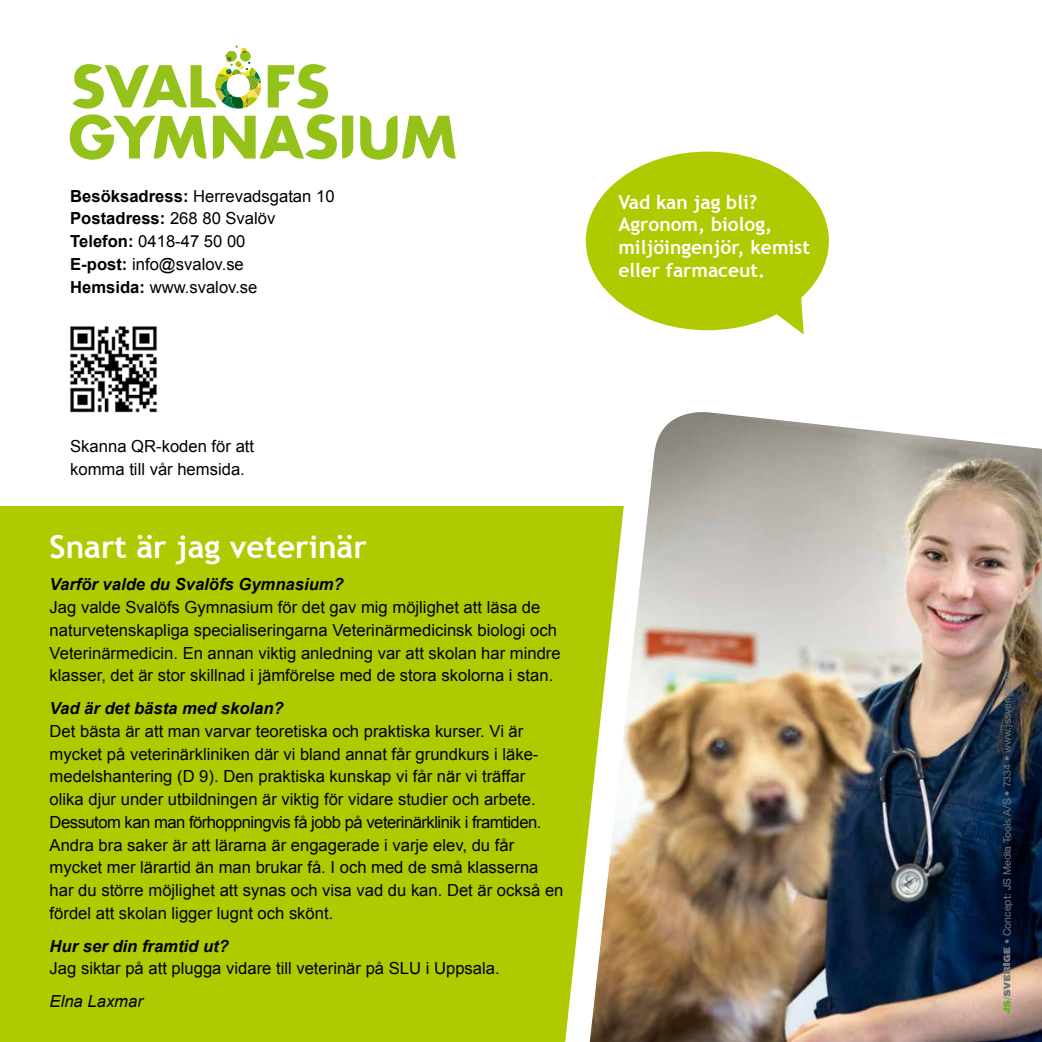
<style>
.page{position:relative;width:1042px;height:1042px;background:#fff}
.page>*{position:absolute;margin:0;border:0;box-sizing:border-box;transform-origin:0 0}
.t1{font:700 31.5px "Trebuchet MS";color:#fff}
.t2{font:700 19.25px/22.8px "Trebuchet MS";color:#fff}
.t3{font:16.62px/22.8px "Arial";color:#000}
.t4{font:italic 700 16.62px "Arial";color:#000}
.t5{font:italic 16.62px "Arial";color:#000}
.t6{font:10.5px "Helvetica Neue LT Std";color:#72797c}
.s1{font-weight:700}
</style>
<div class="page">
<img style="left:70px;top:326px;width:87px;height:87px">
<div style="left:0;top:506px;width:699px;height:536px;background:#afca00"></div>
<img style="left:565px;top:151px;width:477px;height:891px">
<svg style="left:1003px;top:947px;width:8px;height:67px"></svg>
<div style="left:586px;top:152px;width:243px;height:178px;background:#afca00;border-radius:50%"></div>
<svg style="left:722px;top:295px;width:82px;height:39px"></svg>
<svg style="left:360px;top:116px;width:96px;height:44px"></svg>
<svg style="left:70px;top:45px;width:283px;height:115px"></svg>
<p class="t3" style="left:70px;top:185px;width:266px"><span class="s1">Besöksadress:</span> Herrevadsgatan 10<br><span class="s1">Postadress:</span> 268 80 Svalöv<br><span class="s1">Telefon:</span> 0418-47 50 00<br><span class="s1">E-post:</span> info@svalov.se<br><span class="s1">Hemsida:</span> www.svalov.se</p>
<p class="t2" style="left:618px;top:190px;width:193px">Vad kan jag bli?<br>Agronom, biolog, miljöingenjör, kemist eller farmaceut.</p>
<p class="t3" style="left:70px;top:435px;width:185px">Skanna QR-koden för att komma till vår hemsida.</p>
<h1 class="t1" style="left:50px;top:527px;width:319px">Snart är jag veterinär</h1>
<p class="t4" style="left:50px;top:573px;width:296px">Varför valde du Svalöfs Gymnasium?</p>
<p class="t3" style="left:50px;top:596px;width:512px">Jag valde Svalöfs Gymnasium för det gav mig möjlighet att läsa de naturvetenskapliga specialiseringarna Veterinärmedicinsk biologi och Veterinärmedicin. En annan viktig anledning var att skolan har mindre klasser, det är stor skillnad i jämförelse med de stora skolorna i stan.</p>
<p class="t4" style="left:50px;top:697px;width:236px">Vad är det bästa med skolan?</p>
<p class="t3" style="left:50px;top:720px;width:515px">Det bästa är att man varvar teoretiska och praktiska kurser. Vi är mycket på veterinärkliniken där vi bland annat får grundkurs i läke&shy;medelshantering (D 9). Den praktiska kunskap vi får när vi träffar olika djur under utbildningen är viktig för vidare studier och arbete.<br>Dessutom kan man förhoppningvis få jobb på veterinärklinik i framtiden.<br>Andra bra saker är att lärarna är engagerade i varje elev, du får mycket mer lärartid än man brukar få. I och med de små klasserna har du större möjlighet att synas och visa vad du kan. Det är också en fördel att skolan ligger lugnt och skönt.</p>
<p class="t4" style="left:50px;top:934px;width:181px">Hur ser din framtid ut?</p>
<p class="t3" style="left:50px;top:957px;width:451px">Jag siktar på att plugga vidare till veterinär på SLU i Uppsala.</p>
<p class="t5" style="left:50px;top:990px;width:95px">Elna Laxmar</p>
<p class="t6" style="left:1001px;top:944px;width:274px;rotate:-90deg">• Concept: JS Media Tools A/S • 7334 • www.jssverige.se</p>
</div>
